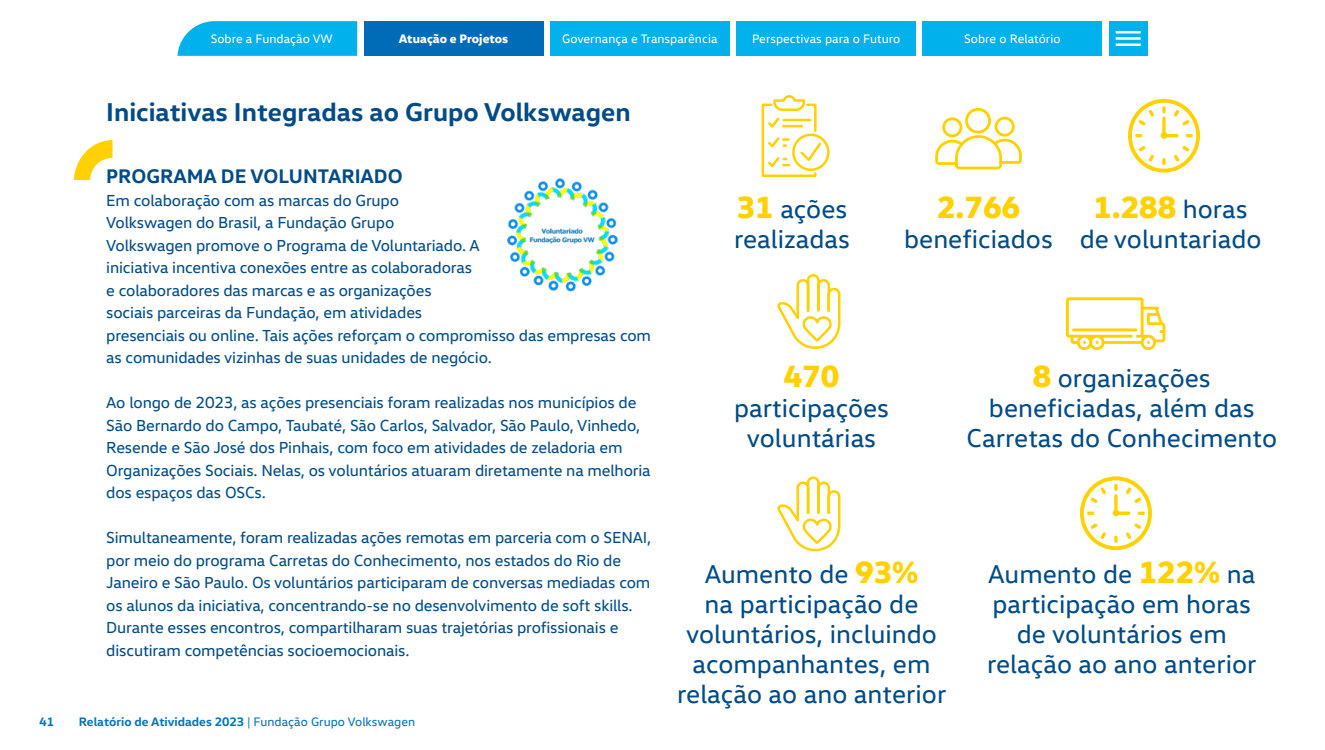
<style>
.page{position:relative;width:1325px;height:750px;background:#fff}
.page>*{position:absolute;margin:0;border:0;box-sizing:border-box;transform-origin:0 0}
.t1{font:800 31.25px "VW Head";color:#ffd100}
.t2{font:26.25px/30px "VW Head";color:#004b87;text-align:center}
.t3{font:700 26.25px "VW Head";color:#004b87}
.t4{font:700 20px "VW Head";color:#004b87}
.t5{font:16.25px/22.5px "VW Head";letter-spacing:-.01em;color:#004b87}
.t6{font:12.5px "VW Head";color:#fff}
.t7{font:700 12.5px "VW Head";color:#0075bf}
.t8{font:800 12.5px "VW Head";color:#fff}
.s1{font-weight:400}
.s2{font-weight:800;font-size:31.25px;color:#ffd100}
.s3{font-weight:400;font-size:26.25px;color:#004b87}
</style>
<div class="page">
<img style="left:488px;top:160px;width:148px;height:148px;border-radius:74px">
<svg style="left:1128px;top:99px;width:72px;height:74px"></svg>
<div style="left:1161px;top:132px;width:6px;height:7px;background:#ffd100;border-radius:50%"></div>
<svg style="left:1080px;top:476px;width:72px;height:74px"></svg>
<svg style="left:935px;top:108px;width:87px;height:61px"></svg>
<svg style="left:1066px;top:297px;width:99px;height:53px"></svg>
<hr style="left:1072px;top:329px;width:65px;height:2px;background:#ffd100">
<svg style="left:761px;top:95px;width:69px;height:82px"></svg>
<svg style="left:777px;top:274px;width:64px;height:75px"></svg>
<svg style="left:777px;top:476px;width:64px;height:76px"></svg>
<svg style="left:74px;top:140px;width:39px;height:40px"></svg>
<div style="left:736px;top:21px;width:180px;height:35px;background:#00b1eb"></div>
<div style="left:550px;top:21px;width:180px;height:35px;background:#00b1eb"></div>
<div style="left:364px;top:21px;width:179px;height:35px;background:#006cb7"></div>
<div style="left:923px;top:21px;width:179px;height:35px;background:#00b1eb"></div>
<div style="left:1109px;top:21px;width:39px;height:35px;background:#00b1eb"></div>
<svg style="left:177px;top:21px;width:180px;height:35px;background:#0eb5ec"></svg>
<hr style="left:1116px;top:31px;width:25px;height:2px;background:#fff">
<hr style="left:1116px;top:37px;width:25px;height:3px;background:#fff">
<hr style="left:1116px;top:43px;width:25px;height:3px;background:#fff">
<p class="t6" style="left:211px;top:31px;width:124px">Sobre a Fundação VW</p>
<p class="t8" style="left:399px;top:30px;width:111px">Atuação e Projetos</p>
<p class="t6" style="left:562px;top:31px;width:157px">Governança e Transparência</p>
<p class="t6" style="left:752px;top:31px;width:150px">Perspectivas para o Futuro</p>
<p class="t6" style="left:964px;top:31px;width:98px">Sobre o Relatório</p>
<h2 class="t3" style="left:106px;top:95px;width:526px">Iniciativas Integradas ao Grupo Volkswagen</h2>
<p class="t4" style="left:106px;top:163px;width:298px">PROGRAMA DE VOLUNTARIADO</p>
<p class="t5" style="left:106px;top:188px;width:546px">Em colaboração com as marcas do Grupo<br>Volkswagen do Brasil, a Fundação Grupo<br>Volkswagen promove o Programa de Voluntariado. A<br>iniciativa incentiva conexões entre as colaboradoras<br>e colaboradores das marcas e as organizações<br>sociais parceiras da Fundação, em atividades<br>presenciais ou online. Tais ações reforçam o compromisso das empresas com as comunidades vizinhas de suas unidades de negócio.</p>
<p class="t5" style="left:106px;top:391px;width:546px">Ao longo de 2023, as ações presenciais foram realizadas nos municípios de São Bernardo do Campo, Taubaté, São Carlos, Salvador, São Paulo, Vinhedo, Resende e São José dos Pinhais, com foco em atividades de zeladoria em Organizações Sociais. Nelas, os voluntários atuaram diretamente na melhoria dos espaços das OSCs.</p>
<p class="t5" style="left:106px;top:526px;width:547px">Simultaneamente, foram realizadas ações remotas em parceria com o SENAI, por meio do programa Carretas do Conhecimento, nos estados do Rio de Janeiro e São Paulo. Os voluntários participaram de conversas mediadas com os alunos da iniciativa, concentrando-se no desenvolvimento de soft skills.<br>Durante esses encontros, compartilharam suas trajetórias profissionais e discutiram competências socioemocionais.</p>
<p class="t7" style="left:39px;top:713px;width:16px">41</p>
<p class="t7" style="left:79px;top:713px;width:338px">Relatório de Atividades 2023 <span class="s1">| Fundação Grupo Volkswagen</span></p>
<h2 class="t2" style="left:734px;top:193px;width:118px;text-align:left"><span class="s2">31</span> ações realizadas</h2>
<h1 class="t1" style="left:937px;top:186px;width:84px">2.766</h1>
<h2 class="t2" style="left:904px;top:223px;width:150px">beneficiados</h2>
<h1 class="t1" style="left:1093px;top:186px;width:156px">1.288 <span class="s3">horas</span></h1>
<h2 class="t2" style="left:1080px;top:223px;width:183px">de voluntariado</h2>
<h1 class="t1" style="left:784px;top:355px;width:57px">470</h1>
<h2 class="t2" style="left:734px;top:392px;width:156px">participações voluntárias</h2>
<h2 class="t2" style="left:967px;top:362px;width:312px"><span class="s2">8</span> organizações beneficiadas, além das<br>Carretas do Conhecimento</h2>
<h2 class="t2" style="left:677px;top:559px;width:271px">Aumento de <span class="s2">93%<br></span>na participação de voluntários, incluindo acompanhantes, em relação ao ano anterior</h2>
<h2 class="t2" style="left:987px;top:559px;width:271px">Aumento de <span class="s2">122%</span> na participação em horas de voluntários em relação ao ano anterior</h2>
</div>
